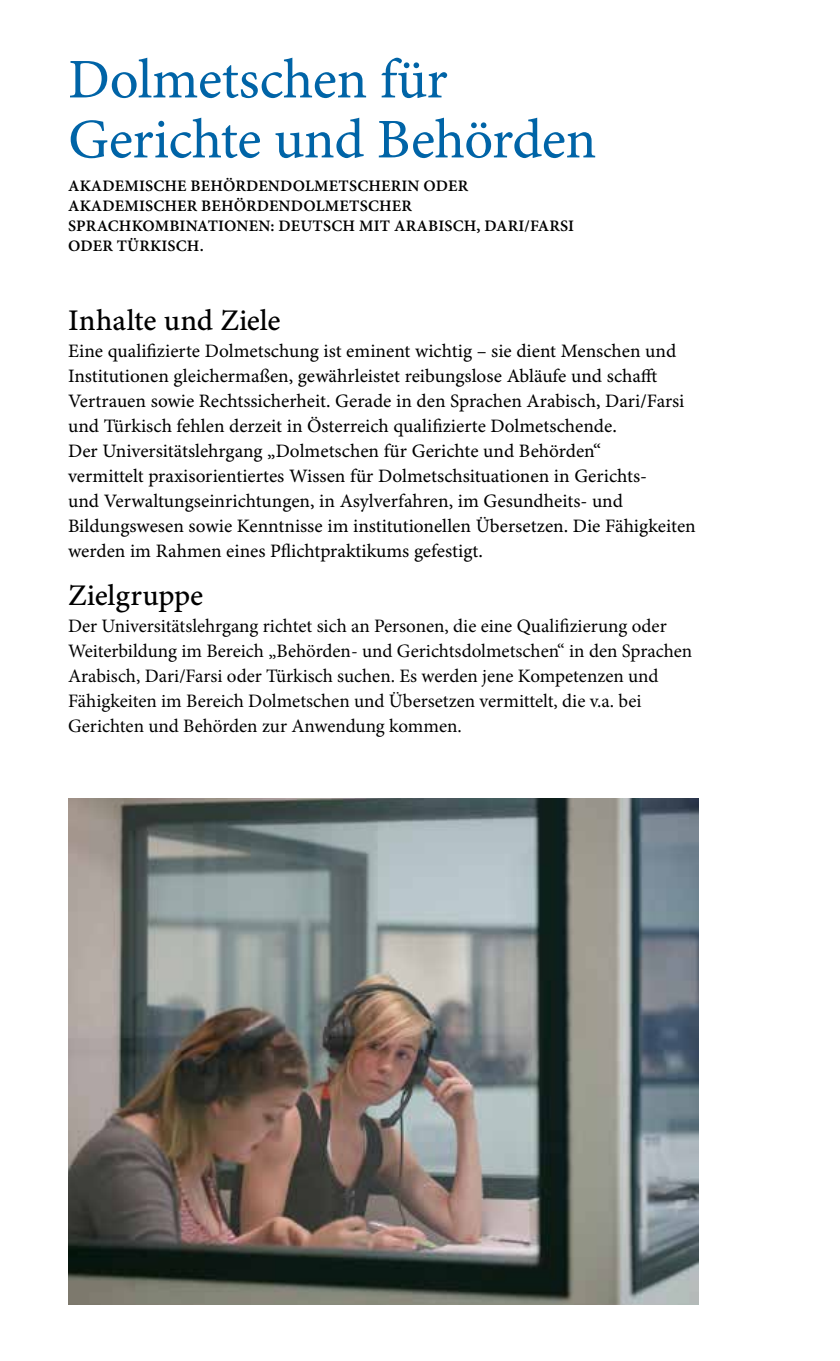
<style>
.page{position:relative;width:840px;height:1361px;background:#fff}
.page>*{position:absolute;margin:0;border:0;box-sizing:border-box;transform-origin:0 0}
.t1{font:56px/60px "Minion Pro Capt";letter-spacing:-.01em;color:#0064a7}
.t2{font:30px "Minion Pro Medium Capt";letter-spacing:-.005em;color:#000}
.t3{font:19px/25px "Minion Pro Capt";color:#000}
.t4{font:19px/25px "Minion Pro";color:#000}
.t5{font:16px/20px "Minion Pro Semibold Capt";letter-spacing:.01em;color:#000}
</style>
<div class="page">
<img style="left:68px;top:799px;width:629px;height:505px">
<h1 class="t1" style="left:68px;top:52px;width:529px">Dolmetschen für<br>Gerichte und Behörden</h1>
<p class="t5" style="left:68px;top:177px;width:507px">AKADEMISCHE BEHÖRDENDOLMETSCHERIN ODER AKADEMISCHER BEHÖRDENDOLMETSCHER SPRACHKOMBINATIONEN: DEUTSCH MIT ARABISCH, DARI/FARSI ODER TÜRKISCH.</p>
<h2 class="t2" style="left:68px;top:302px;width:214px">Inhalte und Ziele</h2>
<p class="t3" style="left:68px;top:339px;width:629px">Eine qualifizierte Dolmetschung ist eminent wichtig – sie dient Menschen und Institutionen gleichermaßen, gewährleistet reibungslose Abläufe und schafft Vertrauen sowie Rechtssicherheit. Gerade in den Sprachen Arabisch, Dari/Farsi und Türkisch fehlen derzeit in Österreich qualifizierte Dolmetschende.<br>Der Universitätslehrgang „Dolmetschen für Gerichte und Behörden“<br>vermittelt praxisorientiertes Wissen für Dolmetschsituationen in Gerichts-<br>und Verwaltungseinrichtungen, in Asylverfahren, im Gesundheits- und Bildungswesen sowie Kenntnisse im institutionellen Übersetzen. Die Fähigkeiten werden im Rahmen eines Pflichtpraktikums gefestigt.</p>
<h2 class="t2" style="left:68px;top:577px;width:137px">Zielgruppe</h2>
<p class="t4" style="left:68px;top:613px;width:625px">Der Universitätslehrgang richtet sich an Personen, die eine Qualifizierung oder Weiterbildung im Bereich „Behörden- und Gerichtsdolmetschen“ in den Sprachen Arabisch, Dari/Farsi oder Türkisch suchen. Es werden jene Kompetenzen und Fähigkeiten im Bereich Dolmetschen und Übersetzen vermittelt, die v.a. bei Gerichten und Behörden zur Anwendung kommen.</p>
</div>
